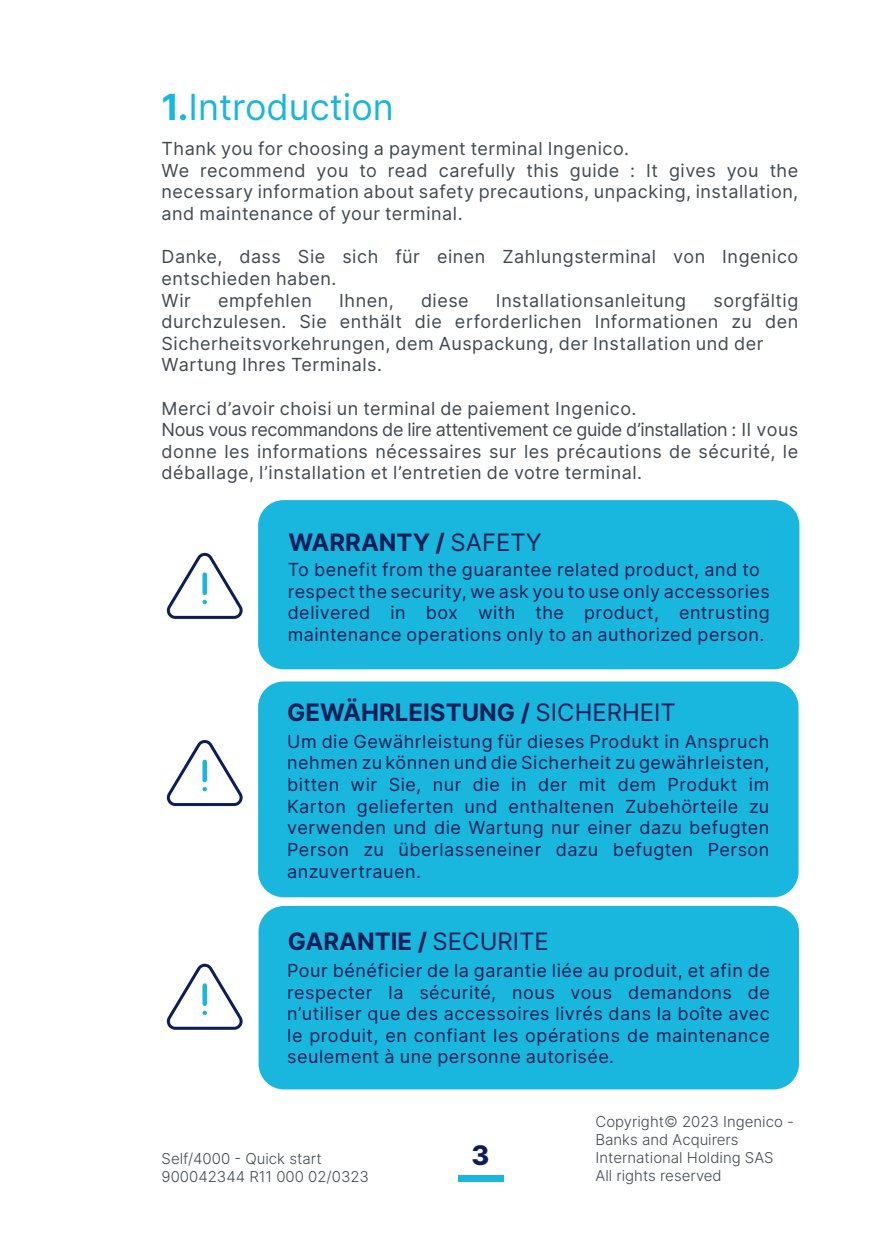
<style>
.page{position:relative;width:893px;height:1259px;background:#fff}
.page>*{position:absolute;margin:0;border:0;box-sizing:border-box;transform-origin:0 0}
.t1{font:36px "Inter";color:#19b6dd}
.t2{font:800 27px "Inter";color:#0c1e58}
.t3{font:700 24px "Inter";color:#0c1e58}
.Style_de_paragraphe{font:18px/21.6px "Inter";letter-spacing:.03em;color:#414950;text-align:justify}
.Style_de_paragraphe-2{font:18px/21.6px "Inter";letter-spacing:.03em;color:#0c1e58;text-align:justify}
.t4{font:300 15px/18px "Inter";color:#414950}
.s1{font-weight:700}
.s2{font-weight:400}
</style>
<div class="page">
<div style="left:458px;top:1175px;width:45px;height:7px;background:#19b6dd"></div>
<div style="left:259px;top:906px;width:540px;height:183px;background:#19b6dd;border-radius:26px"></div>
<div style="left:258px;top:681px;width:540px;height:216px;background:#19b6dd;border-radius:26px"></div>
<div style="left:258px;top:500px;width:541px;height:169px;background:#19b6dd;border-radius:26px"></div>
<svg style="left:166px;top:552px;width:77px;height:67px"></svg>
<svg style="left:166px;top:740px;width:77px;height:67px"></svg>
<svg style="left:166px;top:963px;width:77px;height:67px"></svg>
<p class="t1" style="left:162px;top:81px;width:234px"><span class="s1">1.</span>Introduction</p>
<p class="Style_de_paragraphe" style="left:162px;top:137px;width:469px">Thank you for choosing a payment terminal Ingenico.</p>
<p class="Style_de_paragraphe" style="left:162px;top:159px;width:638px">We recommend you to read carefully this guide : It gives you the necessary information about safety precautions, unpacking, installation, and maintenance of your terminal.</p>
<p class="Style_de_paragraphe" style="left:162px;top:245px;width:638px">Danke, dass Sie sich für einen Zahlungsterminal von Ingenico entschieden haben.</p>
<p class="Style_de_paragraphe" style="left:162px;top:289px;width:31px">Wir</p>
<p class="Style_de_paragraphe" style="left:218px;top:289px;width:95px">empfehlen</p>
<p class="Style_de_paragraphe" style="left:339px;top:289px;width:56px">Ihnen,</p>
<p class="Style_de_paragraphe" style="left:421px;top:289px;width:49px">diese</p>
<p class="Style_de_paragraphe" style="left:496px;top:289px;width:192px">Installationsanleitung</p>
<p class="Style_de_paragraphe" style="left:162px;top:289px;width:638px;text-indent:552px">sorgfältig durchzulesen. Sie enthält die erforderlichen Informationen zu den Sicherheitsvorkehrungen, dem Auspackung, der Installation und der</p>
<p class="Style_de_paragraphe" style="left:162px;top:353px;width:222px">Wartung Ihres Terminals.</p>
<p class="Style_de_paragraphe" style="left:162px;top:397px;width:476px">Merci d’avoir choisi un terminal de paiement Ingenico.</p>
<p class="Style_de_paragraphe" style="left:162px;top:418px;width:638px">Nous vous recommandons de lire attentivement ce guide d’installation : Il vous donne les informations nécessaires sur les précautions de sécurité, le déballage, l’installation et l’entretien de votre terminal.</p>
<p class="t3" style="left:288px;top:524px;width:255px">WARRANTY / <span class="s2">SAFETY</span></p>
<p class="Style_de_paragraphe-2" style="left:288px;top:558px;width:474px">To benefit from the guarantee related product, and to</p>
<p class="Style_de_paragraphe-2" style="left:288px;top:580px;width:484px">respect the security, we ask you to use only accessories</p>
<p class="Style_de_paragraphe-2" style="left:288px;top:601px;width:484px">delivered in box with the product, entrusting maintenance operations only to an authorized person.</p>
<p class="t3" style="left:287px;top:695px;width:390px">GEWÄHRLEISTUNG / <span class="s2">SICHERHEIT</span></p>
<p class="Style_de_paragraphe-2" style="left:287px;top:730px;width:484px">Um die Gewährleistung für dieses Produkt in Anspruch nehmen zu können und die Sicherheit zu gewährleisten, bitten wir Sie, nur die in der mit dem Produkt im Karton gelieferten und enthaltenen Zubehörteile zu verwenden und die Wartung nur einer dazu befugten Person zu überlasseneiner dazu befugten Person anzuvertrauen.</p>
<p class="t3" style="left:288px;top:923px;width:263px">GARANTIE / <span class="s2">SECURITE</span></p>
<p class="Style_de_paragraphe-2" style="left:287px;top:959px;width:484px">Pour bénéficier de la garantie liée au produit, et afin de</p>
<p class="Style_de_paragraphe-2" style="left:287px;top:980px;width:484px">respecter la sécurité, nous vous demandons de n’utiliser que des accessoires livrés dans la boîte avec le produit, en confiant les opérations de maintenance seulement à une personne autorisée.</p>
<p class="t4" style="left:162px;top:1149px;width:162px">Self/4000 - Quick start</p>
<h2 class="t2" style="left:471px;top:1135px;width:20px">3</h2>
<p class="t4" style="left:162px;top:1167px;width:209px">900042344 R11 000 02/0323</p>
<p class="t4" style="left:595px;top:1112px;width:200px">Copyright© 2023 Ingenico -<br>Banks and Acquirers<br>International Holding SAS<br>All rights reserved</p>
</div>
